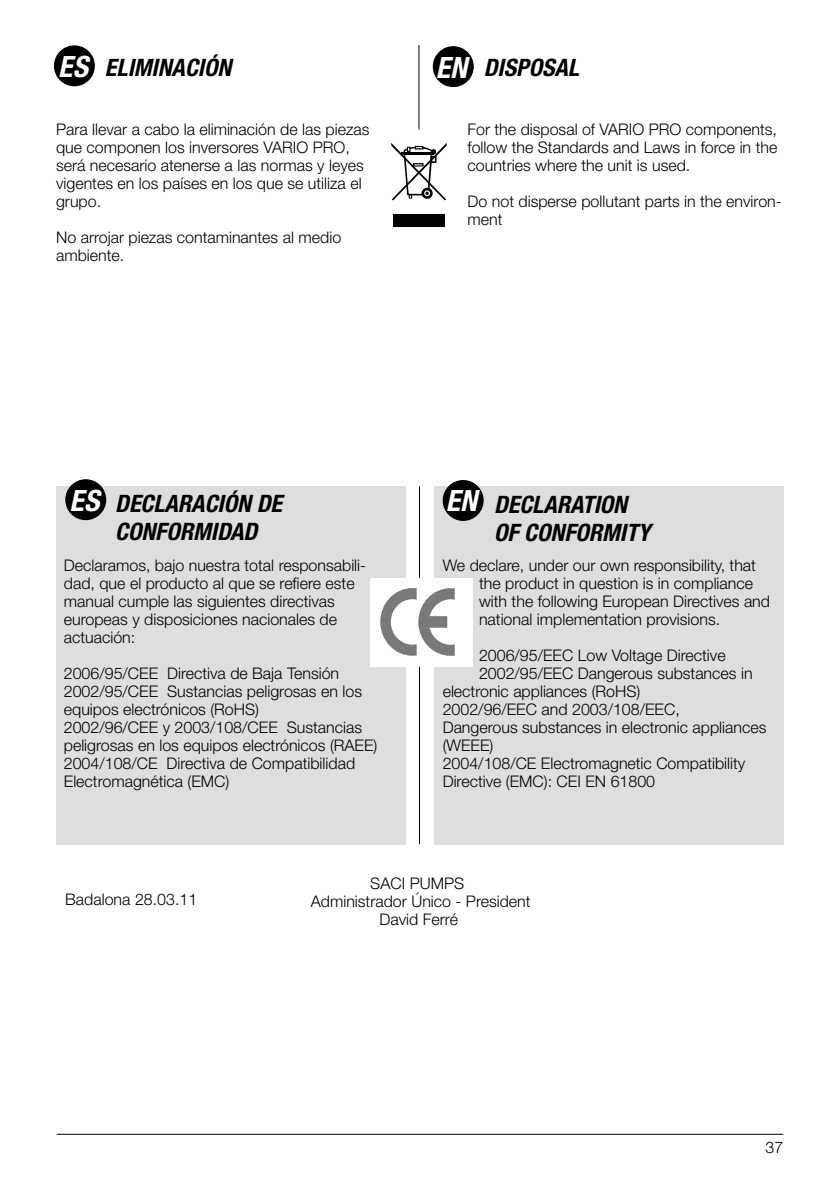
<style>
.page{position:relative;width:840px;height:1191px;background:#fff}
.page>*{position:absolute;margin:0;border:0;box-sizing:border-box;transform-origin:0 0}
.t1{font:italic 700 condensed 29.4px "Helvetica Neue LT Std";color:#fff}
.t2{font:italic 700 condensed 24px/28px "Helvetica Neue LT Std";color:#000}
.t3{font:300 16px/18px "Helvetica Neue LT Std";color:#000}
.s1{font-size:29.4px;color:#fff}
</style>
<div class="page">
<hr style="left:57px;top:1133px;width:725px;height:1px;background:#000">
<hr style="left:418px;top:45px;width:1px;height:84px;background:#000">
<div style="left:393px;top:215px;width:51px;height:12px;background:#000"></div>
<svg style="left:391px;top:143px;width:55px;height:57px"></svg>
<div style="left:432px;top:46px;width:41px;height:41px;background:#000;border-radius:50%"></div>
<hr style="left:419px;top:486px;width:1px;height:358px;background:#000">
<div style="left:57px;top:486px;width:348px;height:358px;background:#dddedf"></div>
<div style="left:434px;top:486px;width:348px;height:358px;background:#dddedf"></div>
<div style="left:370px;top:578px;width:103px;height:88px;background:#fff"></div>
<svg style="left:380px;top:588px;width:74px;height:68px"></svg>
<div style="left:427px;top:616px;width:20px;height:11px;background:#7a7878"></div>
<div style="left:442px;top:480px;width:41px;height:41px;background:#000;border-radius:50%"></div>
<div style="left:54px;top:45px;width:41px;height:41px;background:#000;border-radius:50%"></div>
<div style="left:65px;top:479px;width:41px;height:41px;background:#000;border-radius:50%"></div>
<h2 class="t2" style="left:58px;top:54px;width:174px"><span class="s1">ES</span> ELIMINACIÓN</h2>
<p class="t3" style="left:56px;top:120px;width:315px">Para llevar a cabo la eliminación de las piezas que componen los inversores VARIO PRO, será necesario atenerse a las normas y leyes vigentes en los países en los que se utiliza el grupo.</p>
<p class="t3" style="left:56px;top:228px;width:286px">No arrojar piezas contaminantes al medio ambiente.</p>
<h2 class="t2" style="left:435px;top:53px;width:144px"><span class="s1">EN</span> DISPOSAL</h2>
<p class="t3" style="left:467px;top:120px;width:311px;text-align:justify">For the disposal of VARIO PRO components, follow the Standards and Laws in force in the countries where the unit is used.</p>
<p class="t3" style="left:467px;top:192px;width:315px">Do not disperse pollutant parts in the environ&shy;ment</p>
<h1 class="t1" style="left:69px;top:482px;width:31px">ES</h1>
<h2 class="t2" style="left:115px;top:490px;width:168px">DECLARACIÓN DE<br>CONFORMIDAD</h2>
<p class="t3" style="left:64px;top:556px;width:303px">Declaramos, bajo nuestra total responsabili&shy;dad, que el producto al que se refiere este manual cumple las siguientes directivas europeas y disposiciones nacionales de actuación:</p>
<p class="t3" style="left:64px;top:664px;width:315px">2006/95/CEE Directiva de Baja Tensión 2002/95/CEE Sustancias peligrosas en los equipos electrónicos (RoHS)<br>2002/96/CEE y 2003/108/CEE Sustancias peligrosas en los equipos electrónicos (RAEE)<br>2004/108/CE Directiva de Compatibilidad Electromagnética (EMC)</p>
<h1 class="t1" style="left:445px;top:483px;width:32px">EN</h1>
<h2 class="t2" style="left:494px;top:490px;width:157px">DECLARATION<br>OF CONFORMITY</h2>
<p class="t3" style="left:478px;top:556px;width:292px;text-indent:-36px">We declare, under our own responsibility, that the product in question is in compliance with the following European Directives and national implementation provisions.</p>
<p class="t3" style="left:478px;top:646px;width:248px">2006/95/EEC Low Voltage Directive</p>
<p class="t3" style="left:478px;top:664px;width:275px">2002/95/EEC Dangerous substances in</p>
<p class="t3" style="left:442px;top:682px;width:199px">electronic appliances (RoHS)</p>
<p class="t3" style="left:442px;top:700px;width:238px">2002/96/EEC and 2003/108/EEC,</p>
<p class="t3" style="left:442px;top:718px;width:325px">Dangerous substances in electronic appliances</p>
<p class="t3" style="left:442px;top:736px;width:52px">(WEEE)</p>
<p class="t3" style="left:442px;top:754px;width:304px">2004/108/CE Electromagnetic Compatibility</p>
<p class="t3" style="left:442px;top:772px;width:214px">Directive (EMC): CEI EN 61800</p>
<p class="t3" style="left:65px;top:890px;width:133px">Badalona 28.03.11</p>
<p class="t3" style="left:310px;top:874px;width:221px;text-align:center">SACI PUMPS<br>Administrador Único - President</p>
<p class="t3" style="left:379px;top:910px;width:80px">David Ferré</p>
<p class="t3" style="left:765px;top:1137px;width:19px">37</p>
</div>
